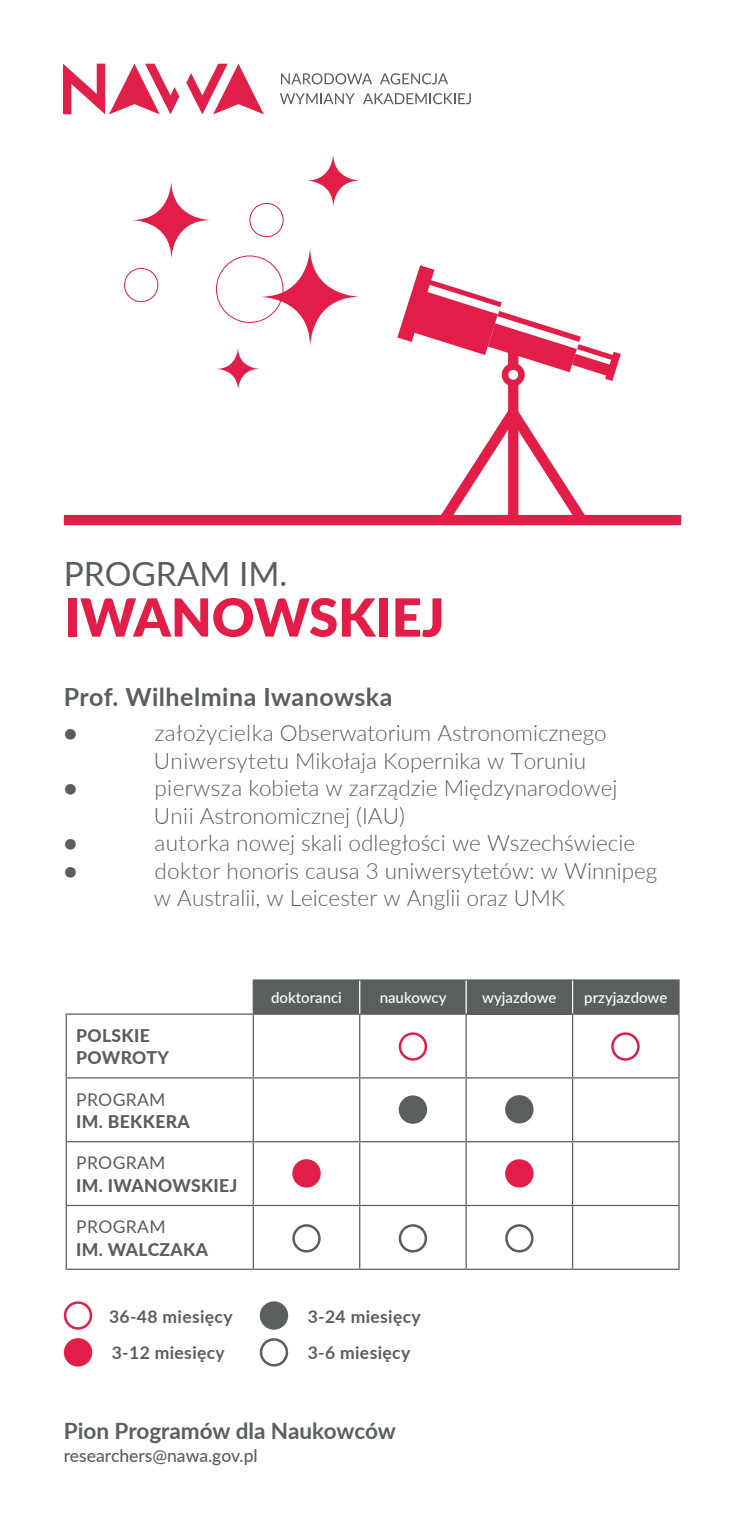
<style>
.page{position:relative;width:745px;height:1531px;background:#fff}
.page>*{position:absolute;margin:0;border:0;box-sizing:border-box;transform-origin:0 0}
.t1{font:900 52.5px "Lato";color:#e21e48}
.t2{font:33.5px "Lato";color:#595e5e}
.t3{font:700 25px "Lato";letter-spacing:.02em;color:#595e5e}
.t4{font:300 22.5px/27.5px "Lato";color:#595e5e}
.t5{font:700 22.5px "Lato";letter-spacing:-.005em;color:#595e5e}
.t6{font:800 17.5px/22.5px "Lato";letter-spacing:.02em;color:#595e5e}
.t7{font:700 17.5px/36.8px "Lato";letter-spacing:.02em;color:#595e5e}
.t8{font:500 17.5px "Lato";color:#595e5e}
.t9{font:17.5px "Lato";letter-spacing:.02em;color:#595e5e}
.t10{font:500 15px "Lato";color:#fff}
</style>
<div class="page">
<div style="left:254px;top:980px;width:424px;height:33px;background:#595e5e"></div>
<div style="left:466px;top:980px;width:106px;height:34px;background:#595e5e"></div>
<hr style="left:252px;top:979px;width:107px;height:1px;background:#595e5e">
<hr style="left:252px;top:980px;width:2px;height:33px;background:#595e5e">
<hr style="left:359px;top:979px;width:107px;height:1px;background:#595e5e">
<hr style="left:572px;top:979px;width:107px;height:1px;background:#595e5e">
<hr style="left:678px;top:980px;width:1px;height:33px;background:#595e5e">
<hr style="left:66px;top:1013px;width:187px;height:2px;background:#595e5e">
<hr style="left:66px;top:1015px;width:1px;height:62px;background:#595e5e">
<hr style="left:253px;top:1013px;width:106px;height:2px;background:#595e5e">
<hr style="left:252px;top:1015px;width:2px;height:62px;background:#595e5e">
<hr style="left:359px;top:1013px;width:107px;height:2px;background:#595e5e">
<hr style="left:359px;top:1015px;width:1px;height:62px;background:#595e5e">
<hr style="left:465px;top:1015px;width:1px;height:62px;background:#595e5e">
<hr style="left:572px;top:1013px;width:107px;height:2px;background:#595e5e">
<hr style="left:571px;top:1015px;width:2px;height:62px;background:#595e5e">
<hr style="left:678px;top:1015px;width:1px;height:62px;background:#595e5e">
<hr style="left:66px;top:1077px;width:187px;height:1px;background:#595e5e">
<hr style="left:66px;top:1078px;width:1px;height:63px;background:#595e5e">
<hr style="left:253px;top:1077px;width:106px;height:1px;background:#595e5e">
<hr style="left:252px;top:1078px;width:2px;height:63px;background:#595e5e">
<hr style="left:359px;top:1077px;width:107px;height:1px;background:#595e5e">
<hr style="left:359px;top:1078px;width:1px;height:63px;background:#595e5e">
<hr style="left:466px;top:1077px;width:106px;height:1px;background:#595e5e">
<hr style="left:465px;top:1078px;width:1px;height:63px;background:#595e5e">
<hr style="left:572px;top:1077px;width:107px;height:1px;background:#595e5e">
<hr style="left:571px;top:1078px;width:2px;height:63px;background:#595e5e">
<hr style="left:678px;top:1078px;width:1px;height:63px;background:#595e5e">
<hr style="left:66px;top:1141px;width:187px;height:1px;background:#595e5e">
<hr style="left:66px;top:1142px;width:1px;height:63px;background:#595e5e">
<hr style="left:253px;top:1141px;width:106px;height:1px;background:#595e5e">
<hr style="left:252px;top:1142px;width:2px;height:63px;background:#595e5e">
<hr style="left:359px;top:1141px;width:107px;height:1px;background:#595e5e">
<hr style="left:359px;top:1142px;width:1px;height:63px;background:#595e5e">
<hr style="left:466px;top:1141px;width:106px;height:1px;background:#595e5e">
<hr style="left:465px;top:1142px;width:1px;height:63px;background:#595e5e">
<hr style="left:572px;top:1141px;width:107px;height:1px;background:#595e5e">
<hr style="left:571px;top:1142px;width:2px;height:63px;background:#595e5e">
<hr style="left:678px;top:1142px;width:1px;height:63px;background:#595e5e">
<hr style="left:66px;top:1205px;width:187px;height:1px;background:#595e5e">
<hr style="left:66px;top:1206px;width:1px;height:62px;background:#595e5e">
<hr style="left:253px;top:1205px;width:106px;height:1px;background:#595e5e">
<hr style="left:252px;top:1206px;width:2px;height:62px;background:#595e5e">
<hr style="left:359px;top:1205px;width:107px;height:1px;background:#595e5e">
<hr style="left:359px;top:1206px;width:1px;height:62px;background:#595e5e">
<hr style="left:466px;top:1205px;width:106px;height:1px;background:#595e5e">
<hr style="left:465px;top:1206px;width:1px;height:62px;background:#595e5e">
<hr style="left:572px;top:1205px;width:107px;height:1px;background:#595e5e">
<hr style="left:571px;top:1206px;width:2px;height:62px;background:#595e5e">
<hr style="left:678px;top:1206px;width:1px;height:62px;background:#595e5e">
<hr style="left:66px;top:1268px;width:187px;height:2px;background:#595e5e">
<hr style="left:253px;top:1268px;width:106px;height:2px;background:#595e5e">
<hr style="left:359px;top:1268px;width:107px;height:2px;background:#595e5e">
<hr style="left:466px;top:1268px;width:106px;height:2px;background:#595e5e">
<hr style="left:572px;top:1268px;width:107px;height:2px;background:#595e5e">
<hr style="left:359px;top:980px;width:1px;height:33px;background:#fff">
<hr style="left:466px;top:979px;width:106px;height:1px;background:#595e5e">
<hr style="left:571px;top:980px;width:2px;height:33px;background:#fff">
<hr style="left:466px;top:1013px;width:106px;height:2px;background:#595e5e">
<hr style="left:465px;top:980px;width:1px;height:33px;background:#fff">
<div style="left:398px;top:1032px;width:29px;height:29px;border:2px solid #e21e48;border-radius:50%"></div>
<div style="left:64px;top:1301px;width:28px;height:28px;border:2px solid #e21e48;border-radius:50%"></div>
<div style="left:611px;top:1032px;width:28px;height:29px;border:2px solid #e21e48;border-radius:50%"></div>
<div style="left:506px;top:1160px;width:26px;height:26px;background:#e21e48;border-radius:50%"></div>
<div style="left:505px;top:1159px;width:28px;height:28px;border:2px solid #e21e48;border-radius:50%"></div>
<div style="left:293px;top:1160px;width:26px;height:26px;background:#e21e48;border-radius:50%"></div>
<div style="left:292px;top:1159px;width:28px;height:28px;border:2px solid #e21e48;border-radius:50%"></div>
<div style="left:65px;top:1339px;width:26px;height:26px;background:#e21e48;border-radius:50%"></div>
<div style="left:64px;top:1338px;width:28px;height:28px;border:2px solid #e21e48;border-radius:50%"></div>
<div style="left:400px;top:1096px;width:25px;height:26px;background:#595e5e;border-radius:50%"></div>
<div style="left:398px;top:1095px;width:29px;height:29px;border:2px solid #595e5e;border-radius:50%"></div>
<div style="left:261px;top:1302px;width:26px;height:26px;background:#595e5e;border-radius:50%"></div>
<div style="left:259px;top:1301px;width:29px;height:28px;border:2px solid #595e5e;border-radius:50%"></div>
<div style="left:259px;top:1338px;width:29px;height:28px;border:2px solid #595e5e;border-radius:50%"></div>
<div style="left:506px;top:1096px;width:26px;height:26px;background:#595e5e;border-radius:50%"></div>
<div style="left:505px;top:1095px;width:28px;height:28px;border:2px solid #595e5e;border-radius:50%"></div>
<svg style="left:186px;top:64px;width:77px;height:50px"></svg>
<svg style="left:63px;top:64px;width:116px;height:50px"></svg>
<svg style="left:281px;top:73px;width:91px;height:11px"></svg>
<svg style="left:380px;top:73px;width:68px;height:11px"></svg>
<svg style="left:280px;top:93px;width:74px;height:11px"></svg>
<svg style="left:363px;top:93px;width:107px;height:11px"></svg>
<div style="left:292px;top:1224px;width:28px;height:28px;border:2px solid #595e5e;border-radius:50%"></div>
<div style="left:398px;top:1224px;width:29px;height:28px;border:2px solid #595e5e;border-radius:50%"></div>
<div style="left:505px;top:1224px;width:28px;height:28px;border:2px solid #595e5e;border-radius:50%"></div>
<svg style="left:412px;top:394px;width:201px;height:121px"></svg>
<div style="left:507px;top:351px;width:11px;height:196px;background:#e21e48"></div>
<svg style="left:397px;top:265px;width:224px;height:121px"></svg>
<div style="left:501px;top:363px;width:23px;height:23px;background:#e21e48;border-radius:50%"></div>
<div style="left:508px;top:370px;width:10px;height:10px;background:#fff;border-radius:50%"></div>
<svg style="left:306px;top:154px;width:54px;height:54px"></svg>
<svg style="left:132px;top:181px;width:79px;height:78px"></svg>
<svg style="left:216px;top:347px;width:44px;height:44px"></svg>
<svg style="left:260px;top:247px;width:100px;height:100px"></svg>
<div style="left:216px;top:256px;width:67px;height:67px;border:1px solid #e21e48;border-radius:50%"></div>
<div style="left:249px;top:203px;width:34px;height:34px;border:1px solid #e21e48;border-radius:50%"></div>
<div style="left:124px;top:268px;width:34px;height:34px;border:1px solid #e21e48;border-radius:50%"></div>
<div style="left:404px;top:522px;width:215px;height:44px;background:#fff"></div>
<div style="left:64px;top:515px;width:616px;height:10px;background:#e21e48"></div>
<h2 class="t2" style="left:64px;top:550px;width:225px">PROGRAM IM.</h2>
<h1 class="t1" style="left:64px;top:578px;width:382px">IWANOWSKIEJ</h1>
<p class="t3" style="left:64px;top:679px;width:330px">Prof. Wilhelmina Iwanowska</p>
<p class="t4" style="left:64px;top:718px;width:15px">●</p>
<p class="t4" style="left:154px;top:718px;width:454px">założycielka Obserwatorium Astronomicznego<br>Uniwersytetu Mikołaja Kopernika w Toruniu</p>
<p class="t4" style="left:64px;top:773px;width:15px">●</p>
<p class="t4" style="left:154px;top:773px;width:464px">pierwsza kobieta w zarządzie Międzynarodowej<br>Unii Astronomicznej (IAU)</p>
<p class="t4" style="left:64px;top:828px;width:15px">●</p>
<p class="t4" style="left:154px;top:828px;width:482px">autorka nowej skali odległości we Wszechświecie</p>
<p class="t4" style="left:64px;top:856px;width:15px">●</p>
<p class="t4" style="left:154px;top:856px;width:504px">doktor honoris causa 3 uniwersytetów: w Winnipeg w Australii, w Leicester w Anglii oraz UMK</p>
<p class="t6" style="left:76px;top:1023px;width:94px">POLSKIE<br>POWROTY</p>
<p class="t9" style="left:76px;top:1087px;width:91px">PROGRAM</p>
<p class="t6" style="left:76px;top:1110px;width:115px">IM. BEKKERA</p>
<p class="t9" style="left:76px;top:1150px;width:91px">PROGRAM</p>
<p class="t6" style="left:76px;top:1173px;width:162px">IM. IWANOWSKIEJ</p>
<p class="t9" style="left:76px;top:1214px;width:91px">PROGRAM</p>
<p class="t6" style="left:76px;top:1237px;width:133px">IM. WALCZAKA</p>
<p class="t10" style="left:271px;top:987px;width:72px">doktoranci</p>
<p class="t10" style="left:379px;top:987px;width:68px">naukowcy</p>
<p class="t10" style="left:482px;top:987px;width:76px">wyjazdowe</p>
<p class="t10" style="left:584px;top:987px;width:84px">przyjazdowe</p>
<p class="t7" style="left:109px;top:1297px;width:125px">36-48 miesięcy<br>3-12 miesięcy</p>
<p class="t7" style="left:307px;top:1297px;width:114px">3-24 miesięcy<br>3-6 miesięcy</p>
<p class="t5" style="left:64px;top:1414px;width:333px">Pion Programów dla Naukowców</p>
<p class="t8" style="left:64px;top:1442px;width:195px">researchers@nawa.gov.pl</p>
</div>
